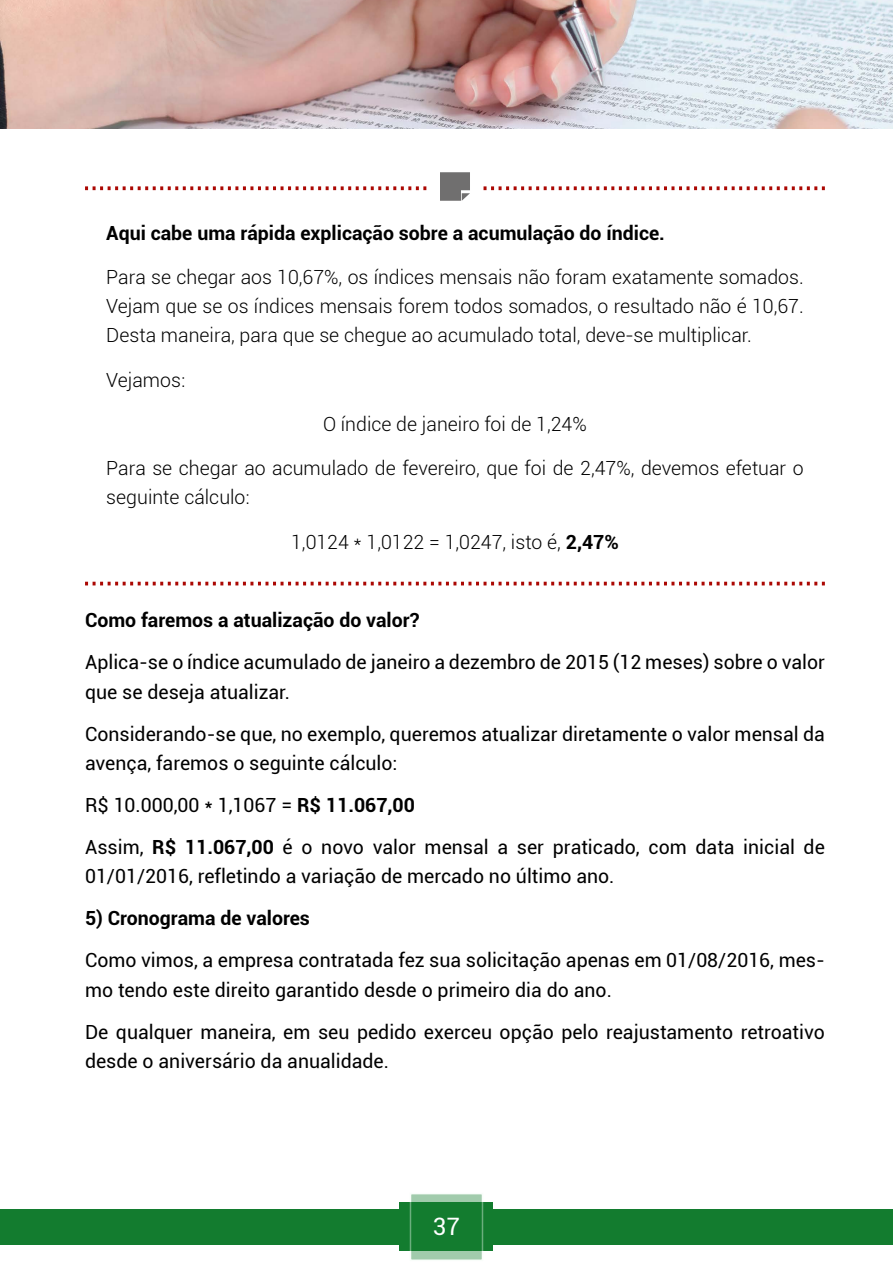
<style>
.page{position:relative;width:893px;height:1263px;background:#fff}
.page>*{position:absolute;margin:0;border:0;box-sizing:border-box;transform-origin:0 0}
.t1{font:24px "Roboto";color:#fff}
.t2{font:19.5px/29.2px "Roboto";color:#000}
.t3{font:300 19.5px/29.2px "Roboto";color:#000;text-align:justify}
.t4{font:700 19.5px "Roboto";color:#000}
.s1{font-weight:700}
</style>
<div class="page">
<img style="left:0;top:0;width:893px;height:128px">
<div style="left:400px;top:1203px;width:93px;height:48px;background:#137c2f"></div>
<div style="left:0;top:1209px;width:893px;height:35px;background:#137c2f"></div>
<svg style="left:413px;top:1196px;width:67px;height:62px"></svg>
<div style="left:410px;top:1193px;width:73px;height:68px;border:2px solid #f2fcf4"></div>
<svg style="left:85px;top:172px;width:740px;height:29px"></svg>
<svg style="left:85px;top:582px;width:740px;height:3px"></svg>
<p class="t4" style="left:106px;top:219px;width:560px">Aqui cabe uma rápida explicação sobre a acumulação do índice.</p>
<p class="t3" style="left:106px;top:262px;width:699px">Para se chegar aos 10,67%, os índices mensais não foram exatamente somados.<br>Vejam que se os índices mensais forem todos somados, o resultado não é 10,67.<br>Desta maneira, para que se chegue ao acumulado total, deve-se multiplicar.</p>
<p class="t3" style="left:106px;top:364px;width:80px">Vejamos:</p>
<p class="t3" style="left:323px;top:409px;width:265px">O índice de janeiro foi de 1,24%</p>
<p class="t3" style="left:106px;top:453px;width:699px">Para se chegar ao acumulado de fevereiro, que foi de 2,47%, devemos efetuar o seguinte cálculo:</p>
<p class="t3" style="left:291px;top:526px;width:329px">1,0124 * 1,0122 = 1,0247, isto é, <span class="s1">2,47%</span></p>
<p class="t4" style="left:85px;top:607px;width:336px">Como faremos a atualização do valor?</p>
<p class="t2" style="left:85px;top:647px;width:741px">Aplica-se o índice acumulado de janeiro a dezembro de 2015 (12 meses) sobre o valor que se deseja atualizar.</p>
<p class="t2" style="left:85px;top:718px;width:741px">Considerando-se que, no exemplo, queremos atualizar diretamente o valor mensal da avença, faremos o seguinte cálculo:</p>
<p class="t2" style="left:85px;top:783px;width:741px;line-height:42px">R$ 10.000,00 * 1,1067 = <span class="s1">R$ 11.067,00<br></span>Assim, <span class="s1">R$ 11.067,00</span> é o novo valor mensal a ser praticado, com data inicial de</p>
<p class="t2" style="left:85px;top:861px;width:531px">01/01/2016, refletindo a variação de mercado no último ano.</p>
<p class="t4" style="left:85px;top:904px;width:226px">5) Cronograma de valores</p>
<p class="t2" style="left:85px;top:945px;width:741px">Como vimos, a empresa contratada fez sua solicitação apenas em 01/08/2016, mes&shy;mo tendo este direito garantido desde o primeiro dia do ano.</p>
<p class="t2" style="left:85px;top:1016px;width:741px">De qualquer maneira, em seu pedido exerceu opção pelo reajustamento retroativo desde o aniversário da anualidade.</p>
<p class="t1" style="left:433px;top:1210px;width:29px">37</p>
</div>
